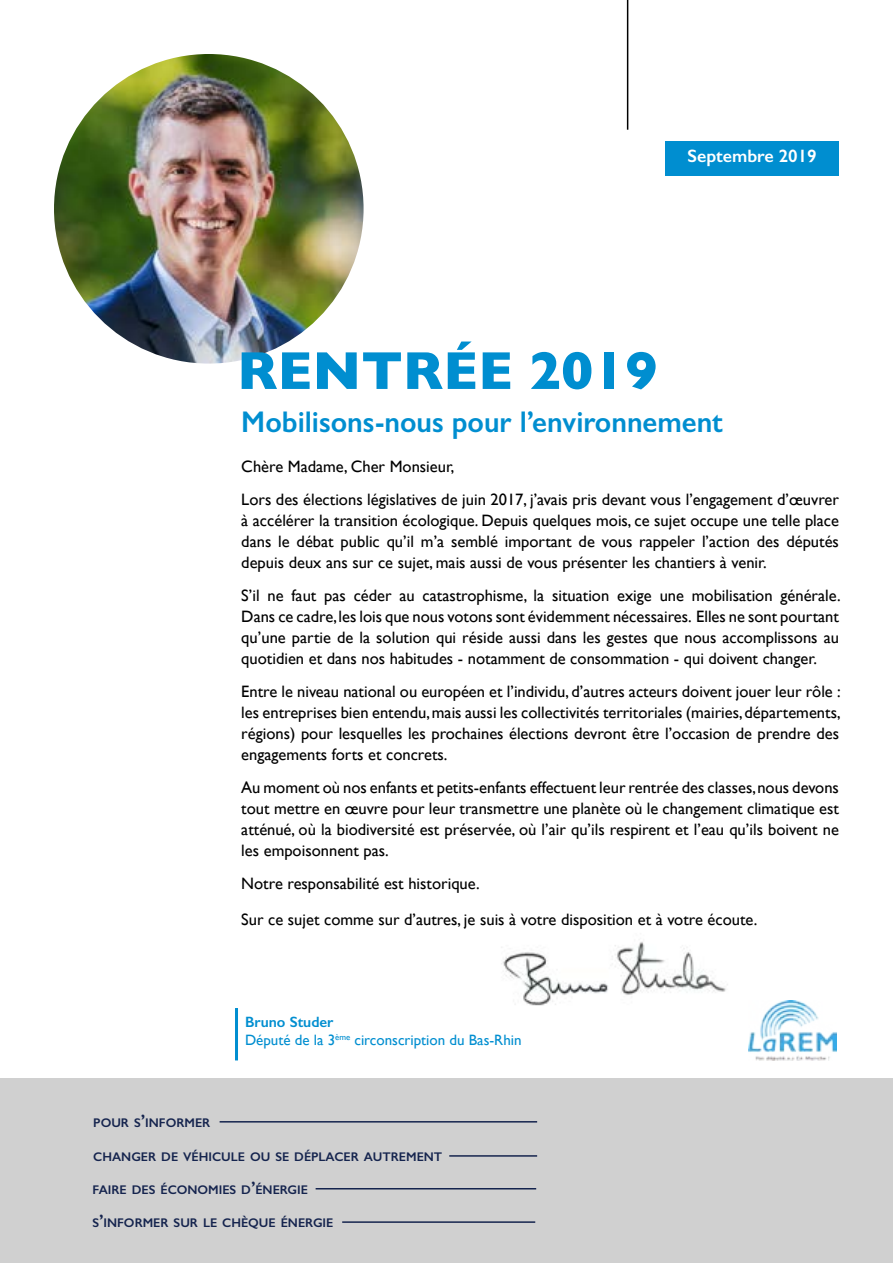
<style>
.page{position:relative;width:893px;height:1263px;background:#fff}
.page>*{position:absolute;margin:0;border:0;box-sizing:border-box;transform-origin:0 0}
.t1{font:700 54px "Gill Sans";color:#008ed0}
.t2{font:600 30px "Gill Sans";color:#008ed0;scale:.96 1}
.t3{font:600 18px "Gill Sans";color:#fff}
.t4{font:16.5px/21px "Gill Sans";color:#000;text-align:justify}
.t5{font:15px/18px "Gill Sans";color:#008ed0}
.t6{font:600 12.6px "Gill Sans";color:#15244e}
.s1{font-size:18px}
.s2{font-weight:600}
</style>
<div class="page">
<img style="left:501px;top:942px;width:227px;height:64px">
<img style="left:54px;top:54px;width:310px;height:310px;border-radius:155px">
<hr style="left:627px;top:0;width:1px;height:130px;background:#000">
<div style="left:665px;top:141px;width:174px;height:34px;background:#008ed0"></div>
<hr style="left:235px;top:1008px;width:3px;height:52px;background:#008ed0">
<img style="left:748px;top:1001px;width:88px;height:60px">
<div style="left:0;top:1078px;width:893px;height:185px;background:#d0d0d0"></div>
<hr style="left:220px;top:1121px;width:317px;height:1px;background:#15244e">
<hr style="left:342px;top:1221px;width:193px;height:2px;background:#15244e">
<hr style="left:316px;top:1188px;width:220px;height:1px;background:#15244e">
<hr style="left:449px;top:1155px;width:88px;height:2px;background:#15244e">
<p class="t3" style="left:687px;top:145px;width:131px">Septembre 2019</p>
<h1 class="t1" style="left:237px;top:339px;width:422px">RENTRÉE 2019</h1>
<h2 class="t2" style="left:241px;top:404px;width:503px">Mobilisons-nous pour l’environnement</h2>
<p class="t4" style="left:241px;top:450px;width:599px;line-height:33px">Chère Madame, Cher Monsieur,<br>Lors des élections législatives de juin 2017, j’avais pris devant vous l’engagement d’œuvrer</p>
<p class="t4" style="left:241px;top:510px;width:599px">à accélérer la transition écologique. Depuis quelques mois, ce sujet occupe une telle place dans le débat public qu’il m’a semblé important de vous rappeler l’action des députés depuis deux ans sur ce sujet, mais aussi de vous présenter les chantiers à venir.</p>
<p class="t4" style="left:241px;top:585px;width:601px">S’il ne faut pas céder au catastrophisme, la situation exige une mobilisation générale.<br>Dans ce cadre, les lois que nous votons sont évidemment nécessaires. Elles ne sont pourtant qu’une partie de la solution qui réside aussi dans les gestes que nous accomplissons au quotidien et dans nos habitudes - notamment de consommation - qui doivent changer.</p>
<p class="t4" style="left:241px;top:681px;width:601px">Entre le niveau national ou européen et l’individu, d’autres acteurs doivent jouer leur rôle : les entreprises bien entendu, mais aussi les collectivités territoriales (mairies, départements, régions) pour lesquelles les prochaines élections devront être l’occasion de prendre des engagements forts et concrets.</p>
<p class="t4" style="left:241px;top:777px;width:599px">Au moment où nos enfants et petits-enfants effectuent leur rentrée des classes, nous devons tout mettre en œuvre pour leur transmettre une planète où le changement climatique est atténué, où la biodiversité est préservée, où l’air qu’ils respirent et l’eau qu’ils boivent ne les empoisonnent pas.</p>
<p class="t4" style="left:241px;top:866px;width:518px;line-height:36px">Notre responsabilité est historique.<br>Sur ce sujet comme sur d’autres, je suis à votre disposition et à votre écoute.</p>
<p class="t6" style="left:93px;top:1115px;width:119px">POUR S<span class="s1">’</span>INFORMER</p>
<p class="t5" style="left:245px;top:1013px;width:278px"><span class="s2">Bruno Studer<br></span>Député de la 3<sup>ème</sup> circonscription du Bas-Rhin</p>
<p class="t6" style="left:93px;top:1149px;width:350px">CHANGER DE VÉHICULE OU SE DÉPLACER AUTREMENT</p>
<p class="t6" style="left:92px;top:1182px;width:217px">FAIRE DES ÉCONOMIES D<span class="s1">’</span>ÉNERGIE</p>
<p class="t6" style="left:92px;top:1215px;width:243px">S<span class="s1">’</span>INFORMER SUR LE CHÈQUE ÉNERGIE</p>
</div>
